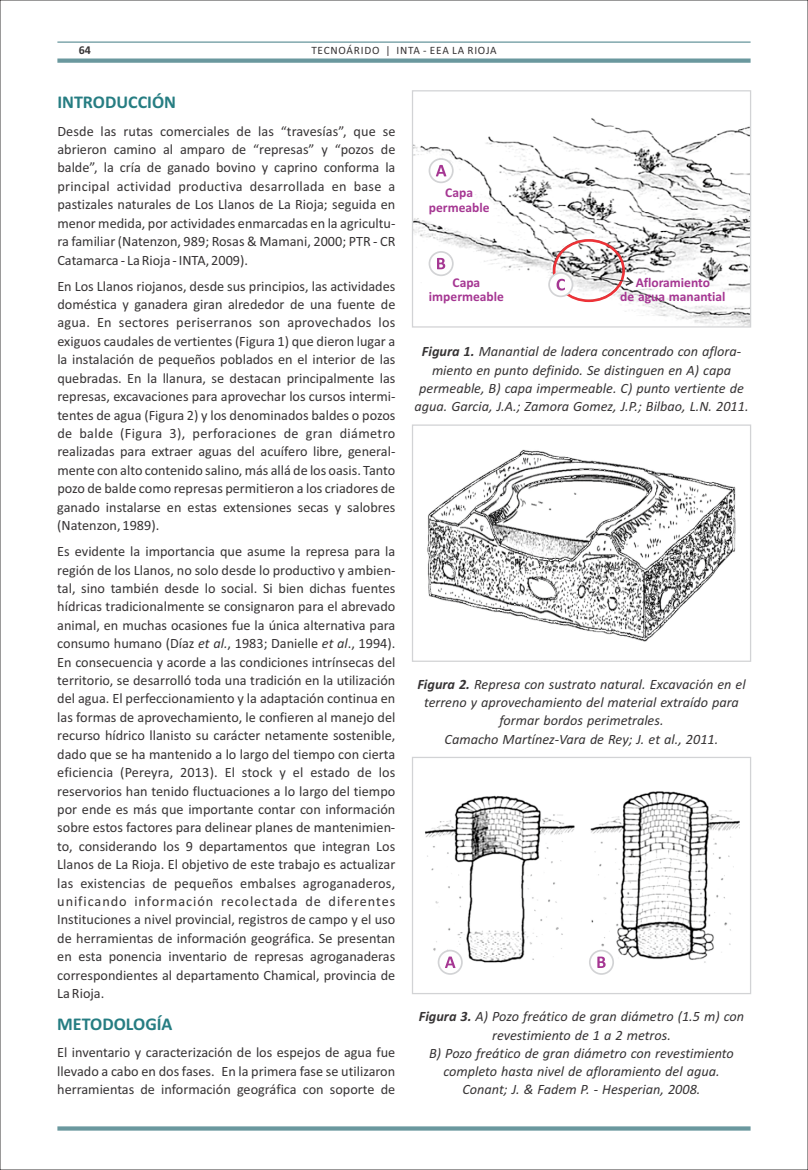
<style>
.page{position:relative;width:808px;height:1170px;background:#fff}
.page>*{position:absolute;margin:0;border:0;box-sizing:border-box;transform-origin:0 0}
.t1{font:700 18px "Calibri";color:#267d82}
.t2{font:14.25px/18.5px "Calibri";color:#373435;text-align:justify}
.t3{font:italic 14.25px/18.3px "Calibri";color:#373435;text-align:center}
.t4{font:700 13.5px/14.9px "Calibri";color:#a53692;text-align:center}
.t5{font:700 12px "Calibri";color:#373435}
.t6{font:11.25px "Calibri";letter-spacing:.07em;color:#373435}
.s1{font-style:italic}
.s2{font-weight:700}
</style>
<div class="page">
<svg style="left:57px;top:1126px;width:693px;height:4px;background:#78a1a7"></svg>
<hr style="left:57px;top:41px;width:693px;height:2px;background:#6a989e">
<div style="left:57px;top:58px;width:693px;height:5px;background:#6a989e"></div>
<img style="left:425px;top:791px;width:315px;height:184px">
<div style="left:412px;top:756px;width:339px;height:238px;border:1px solid #d2d3d5"></div>
<img style="left:427px;top:449px;width:309px;height:193px">
<div style="left:412px;top:424px;width:339px;height:237px;border:1px solid #d2d3d5"></div>
<img style="left:414px;top:118px;width:335px;height:207px">
<div style="left:412px;top:90px;width:339px;height:237px;border:1px solid #d2d3d5"></div>
<div style="left:553px;top:239px;width:72px;height:63px;border:3px solid #ed3237;border-radius:50%"></div>
<svg style="left:429px;top:158px;width:25px;height:25px"></svg>
<svg style="left:436px;top:165px;width:10px;height:11px"></svg>
<svg style="left:429px;top:251px;width:25px;height:25px"></svg>
<svg style="left:437px;top:258px;width:8px;height:11px"></svg>
<div style="left:548px;top:272px;width:25px;height:25px;background:#fefefe;border:2px solid #d2d3d5;border-radius:50%"></div>
<svg style="left:556px;top:279px;width:9px;height:11px"></svg>
<svg style="left:591px;top:276px;width:43px;height:10px"></svg>
<svg style="left:438px;top:949px;width:25px;height:25px"></svg>
<svg style="left:445px;top:956px;width:10px;height:11px"></svg>
<svg style="left:589px;top:949px;width:25px;height:25px"></svg>
<svg style="left:597px;top:956px;width:9px;height:11px"></svg>
<p class="t5" style="left:79px;top:45px;width:14px">64</p>
<p class="t6" style="left:311px;top:46px;width:187px">TECNOÁRIDO | INTA - EEA LA RIOJA</p>
<p class="t1" style="left:57px;top:94px;width:120px">INTRODUCCIÓN</p>
<p class="t2" style="left:57px;top:123px;width:340px">Desde las rutas comerciales de las “travesías”, que se abrieron camino al amparo de “represas” y “pozos de balde”, la cría de ganado bovino y caprino conforma la principal actividad productiva desarrollada en base a pastizales naturales de Los Llanos de La Rioja; seguida en menor medida, por actividades enmarcadas en la agricultu&shy;ra familiar (Natenzon, 989; Rosas &amp; Mamani, 2000; PTR - CR Catamarca - La Rioja - INTA, 2009).</p>
<p class="t2" style="left:57px;top:278px;width:340px">En Los Llanos riojanos, desde sus principios, las actividades doméstica y ganadera giran alrededor de una fuente de agua. En sectores periserranos son aprovechados los exiguos caudales de vertientes (Figura 1) que dieron lugar a la instalación de pequeños poblados en el interior de las quebradas. En la llanura, se destacan principalmente las represas, excavaciones para aprovechar los cursos intermi&shy;tentes de agua (Figura 2) y los denominados baldes o pozos de balde (Figura 3), perforaciones de gran diámetro realizadas para extraer aguas del acuífero libre, general&shy;mente con alto contenido salino, más allá de los oasis. Tanto pozo de balde como represas permitieron a los criadores de ganado instalarse en estas extensiones secas y salobres (Natenzon, 1989).</p>
<p class="t2" style="left:57px;top:543px;width:340px">Es evidente la importancia que asume la represa para la región de los Llanos, no solo desde lo productivo y ambien&shy;tal, sino también desde lo social. Si bien dichas fuentes hídricas tradicionalmente se consignaron para el abrevado animal, en muchas ocasiones fue la única alternativa para consumo humano (Díaz <span class="s1">et al.</span>, 1983; Danielle <span class="s1">et al</span>., 1994).<br>En consecuencia y acorde a las condiciones intrínsecas del territorio, se desarrolló toda una tradición en la utilización del agua. El perfeccionamiento y la adaptación continua en las formas de aprovechamiento, le confieren al manejo del recurso hídrico llanisto su carácter netamente sostenible, dado que se ha mantenido a lo largo del tiempo con cierta eficiencia (Pereyra, 2013). El stock y el estado de los reservorios han tenido fluctuaciones a lo largo del tiempo por ende es más que importante contar con información sobre estos factores para delinear planes de mantenimien&shy;to, considerando los 9 departamentos que integran Los Llanos de La Rioja. El objetivo de este trabajo es actualizar las existencias de pequeños embalses agroganaderos, unificando información recolectada de diferentes Instituciones a nivel provincial, registros de campo y el uso de herramientas de información geográfica. Se presentan en esta ponencia inventario de represas agroganaderas correspondientes al departamento Chamical, provincia de La Rioja.</p>
<p class="t1" style="left:57px;top:1015px;width:117px">METODOLOGÍA</p>
<p class="t2" style="left:57px;top:1044px;width:340px">El inventario y caracterización de los espejos de agua fue llevado a cabo en dos fases. En la primera fase se utilizaron herramientas de información geográfica con soporte de</p>
<p class="t4" style="left:429px;top:186px;width:62px">Capa permeable</p>
<p class="t4" style="left:620px;top:276px;width:107px">Afloramiento<br>de agua manantial</p>
<p class="t4" style="left:429px;top:276px;width:77px">Capa impermeable</p>
<p class="t3" style="left:414px;top:343px;width:336px"><span class="s2">Figura 1.</span> Manantial de ladera concentrado con aflora&shy;miento en punto definido. Se distinguen en A) capa permeable, B) capa impermeable. C) punto vertiente de agua. Garcia, J.A.; Zamora Gomez, J.P.; Bilbao, L.N. 2011.</p>
<p class="t3" style="left:417px;top:676px;width:330px"><span class="s2">Figura 2.</span> Represa con sustrato natural. Excavación en el terreno y aprovechamiento del material extraído para formar bordos perimetrales.<br>Camacho Martínez-Vara de Rey; J. et al., 2011.</p>
<p class="t3" style="left:419px;top:1008px;width:327px"><span class="s2">Figura 3.</span> A) Pozo freático de gran diámetro (1.5 m) con revestimiento de 1 a 2 metros.<br>B) Pozo freático de gran diámetro con revestimiento completo hasta nivel de afloramiento del agua.<br>Conant; J. &amp; Fadem P. - Hesperian, 2008.</p>
</div>
